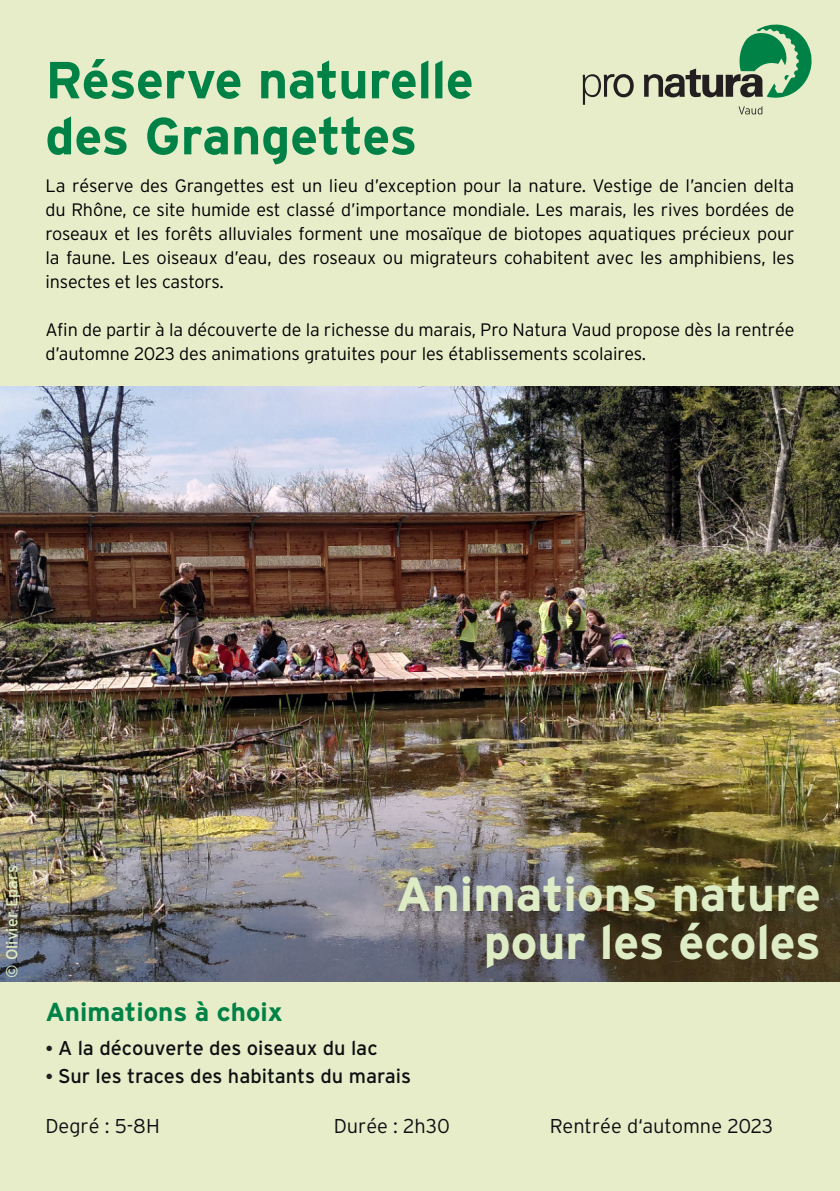
<style>
.page{position:relative;width:840px;height:1191px;background:#fff}
.page>*{position:absolute;margin:0;border:0;box-sizing:border-box;transform-origin:0 0}
.Lead{font:700 52px "Interstate";letter-spacing:-.01em;color:#008247}
.Haupttitel{font:700 48px/48px "Interstate";color:#deecc5;text-align:right}
._03_Sous-titre_2{font:700 26px "Interstate";color:#008247}
._03_Sous-titre_2-2{font:20px "Interstate";color:#0d0f11}
._03_Sous-titre_2-3{font:300 20px "Interstate";color:#0d0f11}
.Lead-2{font:300 18px/24px "Interstate";letter-spacing:-.005em;color:#000001;text-align:justify}
._04_Grundtext{font:16px "Interstate";color:#deecc5}
.s1{font-size:18px;color:#231f20}
</style>
<div class="page">
<div style="left:0;top:0;width:839px;height:1191px;background:#e7edc9"></div>
<img style="left:0;top:386px;width:839px;height:595px">
<svg style="left:738px;top:106px;width:24px;height:8px"></svg>
<svg style="left:582px;top:74px;width:51px;height:31px"></svg>
<svg style="left:644px;top:25px;width:167px;height:73px"></svg>
<p class="Lead" style="left:45px;top:51px;width:429px">Réserve naturelle</p>
<p class="Lead" style="left:45px;top:107px;width:373px">des Grangettes</p>
<p class="Lead-2" style="left:45px;top:174px;width:750px">La réserve des Grangettes est un lieu d’exception pour la nature. Vestige de l’ancien delta du Rhône, ce site humide est classé d’importance mondiale. Les marais, les rives bordées de roseaux et les forêts alluviales forment une mosaïque de biotopes aquatiques précieux pour la faune. Les oiseaux d’eau, des roseaux ou migrateurs cohabitent avec les amphibiens, les insectes et les castors.</p>
<p class="Lead-2" style="left:45px;top:318px;width:750px">Afin de partir à la découverte de la richesse du marais, Pro Natura Vaud propose dès la rentrée d’automne 2023 des animations gratuites pour les établissements scolaires.</p>
<p class="_04_Grundtext" style="left:3px;top:977px;width:114px;rotate:-90deg">© Olivier Epars</p>
<p class="Haupttitel" style="left:395px;top:870px;width:426px">Animations nature pour les écoles</p>
<p class="_03_Sous-titre_2" style="left:45px;top:997px;width:239px">Animations à choix</p>
<p class="_03_Sous-titre_2-2" style="left:45px;top:1036px;width:334px"><span class="s1">•</span> A la découverte des oiseaux du lac</p>
<p class="_03_Sous-titre_2-2" style="left:45px;top:1064px;width:367px"><span class="s1">•</span> Sur les traces des habitants du marais</p>
<p class="_03_Sous-titre_2-3" style="left:45px;top:1115px;width:116px">Degré : 5-8H</p>
<p class="_03_Sous-titre_2-3" style="left:333px;top:1115px;width:118px">Durée : 2h30</p>
<p class="_03_Sous-titre_2-3" style="left:549px;top:1115px;width:224px">Rentrée d‘automne 2023</p>
</div>
